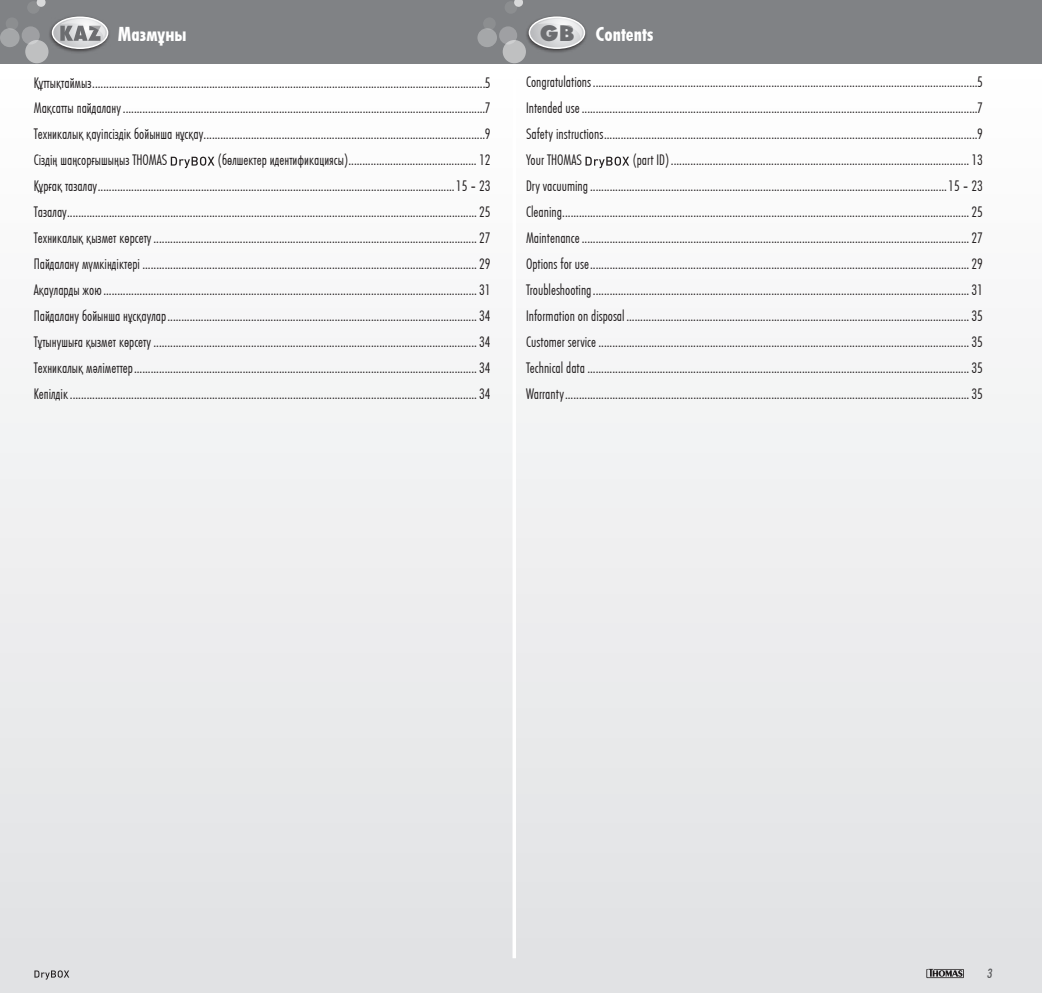
<style>
.page{position:relative;width:1042px;height:993px;background:#fff}
.page>*{position:absolute;margin:0;border:0;box-sizing:border-box;transform-origin:0 0}
.t1{font:800 23.45px "Function";color:#6c6d70}
.t2{font:700 21px "Futura Con";color:#fff}
.t3{font:300 15.75px/25.9px "Futura Con";color:#231f20;text-align:justify}
.t4{font:italic 500 14px "Futura Con";color:#57585a}
</style>
<div class="page">
<div style="left:0;top:74px;width:1042px;height:918px;background:linear-gradient(to bottom,#fefefe,#e0e1e3)"></div>
<div style="left:0;top:0;width:1042px;height:63px;background:#808285"></div>
<hr style="left:512px;top:74px;width:4px;height:883px;background:#fff">
<svg style="left:34px;top:970px;width:35px;height:9px"></svg>
<div style="left:525px;top:15px;width:63px;height:39px;background:#231f20;opacity:.75"></div>
<div style="left:529px;top:16px;width:56px;height:33px;border:1px solid #fff;border-radius:50%"></div>
<svg style="left:529px;top:17px;width:55px;height:31px;background:#cccdcf"></svg>
<svg style="left:37px;top:0;width:9px;height:7px"></svg>
<svg style="left:514px;top:0;width:9px;height:7px"></svg>
<div style="left:0;top:28px;width:20px;height:19px;background:#a5a7a9;border-radius:50%"></div>
<div style="left:477px;top:28px;width:20px;height:19px;background:#a5a7a9;border-radius:50%"></div>
<div style="left:6px;top:17px;width:12px;height:13px;background:#8c8e90;border-radius:50%"></div>
<div style="left:483px;top:17px;width:13px;height:13px;background:#8c8e90;border-radius:50%"></div>
<svg style="left:27px;top:1px;width:13px;height:13px"></svg>
<div style="left:504px;top:1px;width:13px;height:13px;background:#8c8e90;border-radius:50%"></div>
<div style="left:22px;top:26px;width:18px;height:18px;background:#9fa0a3;border-radius:50%"></div>
<div style="left:499px;top:26px;width:18px;height:18px;background:#9fa0a3;border-radius:50%"></div>
<div style="left:25px;top:40px;width:23px;height:23px;background:#bfc0c1;border-radius:50%"></div>
<div style="left:503px;top:40px;width:23px;height:23px;background:#bfc0c1;border-radius:50%"></div>
<svg style="left:171px;top:156px;width:43px;height:12px"></svg>
<svg style="left:585px;top:156px;width:44px;height:12px"></svg>
<div style="left:48px;top:15px;width:63px;height:39px;background:#231f20;opacity:.75"></div>
<div style="left:52px;top:17px;width:56px;height:32px;border:1px solid #fff;border-radius:50%"></div>
<svg style="left:53px;top:17px;width:55px;height:31px"></svg>
<svg style="left:926px;top:968px;width:38px;height:9px"></svg>
<h1 class="t1" style="left:540px;top:19px;width:36px">GB</h1>
<h2 class="t2" style="left:118px;top:20px;width:70px">Мазмұны</h2>
<h2 class="t2" style="left:595px;top:19px;width:59px">Contents</h2>
<p class="t3" style="left:34px;top:69px;width:458px">Құттықтаймыз.............................................................................................................................................5<br>Мақсатты пайдалану..................................................................................................................................7<br>Техникалық қауіпсіздік бойынша нұсқау.....................................................................................................9<br>Сіздің шаңсорғышыңыз THOMAS</p>
<p class="t3" style="left:34px;top:146px;width:458px;text-indent:184px">(бөлшектер идентификациясы)..............................................12<br>Құрғақ тазалау................................................................................................................................15 – 23<br>Тазалау...................................................................................................................................................25<br>Техникалық қызмет көрсету....................................................................................................................27<br>Пайдалану мүмкіндіктері ........................................................................................................................29<br>Ақауларды жою......................................................................................................................................31<br>Пайдалану бойынша нұсқаулар...............................................................................................................34<br>Тұтынушыға қызмет көрсету ....................................................................................................................34<br>Техникалық мәліметтер...........................................................................................................................34<br>Кепілдік..................................................................................................................................................34</p>
<p class="t3" style="left:526px;top:69px;width:458px">Congratulations..........................................................................................................................................5<br>Intended use..............................................................................................................................................7<br>Safety instructions......................................................................................................................................9<br>Your THOMAS</p>
<p class="t3" style="left:526px;top:146px;width:458px;text-indent:107px">(part ID)...........................................................................................................13<br>Dry vacuuming................................................................................................................................15 – 23<br>Cleaning..................................................................................................................................................25<br>Maintenance...........................................................................................................................................27<br>Options for use........................................................................................................................................29<br>Troubleshooting.......................................................................................................................................31<br>Information on disposal...........................................................................................................................35<br>Customer service.....................................................................................................................................35<br>Technical data.........................................................................................................................................35<br>Warranty.................................................................................................................................................35</p>
<p class="t4" style="left:987px;top:963px;width:7px">3</p>
</div>
